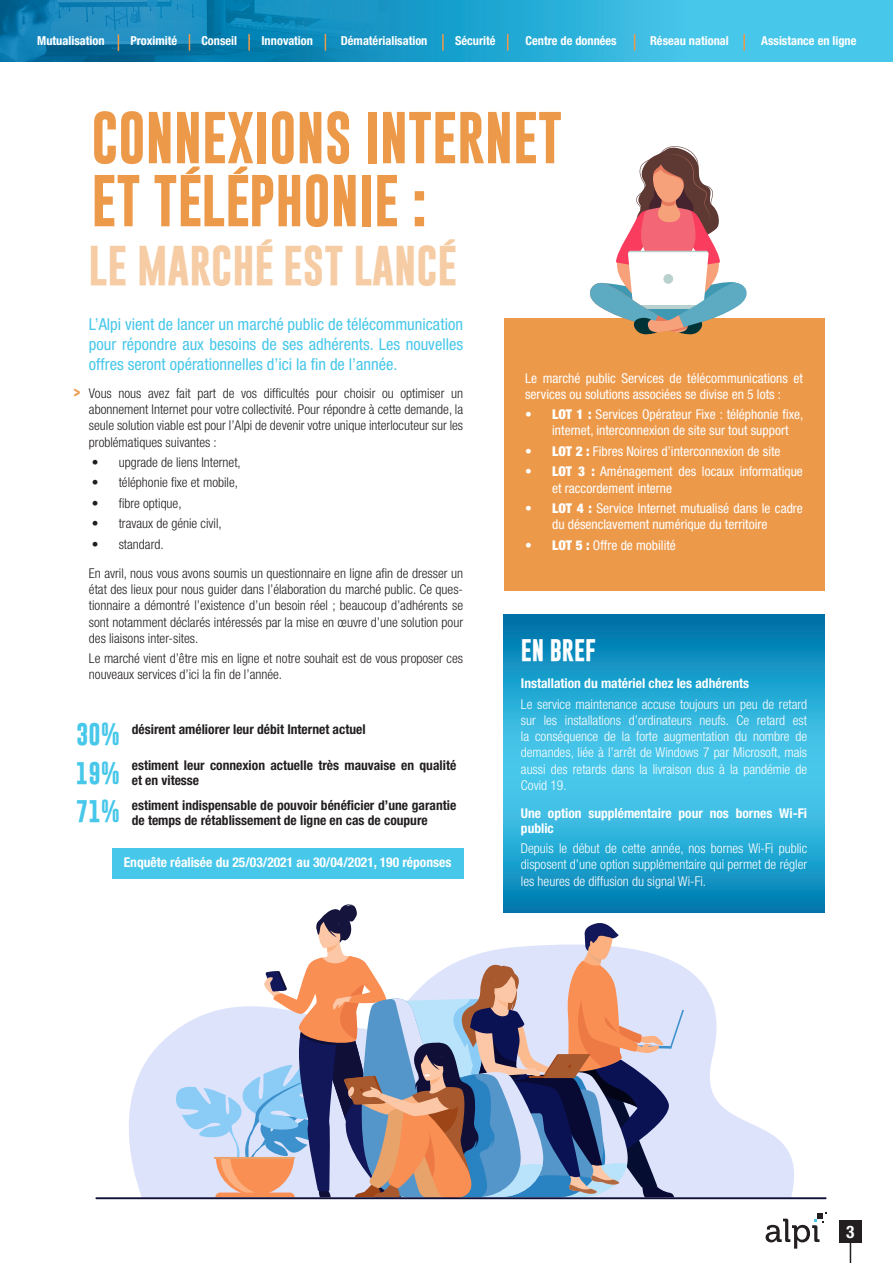
<style>
.page{position:relative;width:893px;height:1263px;background:#fff}
.page>*{position:absolute;margin:0;border:0;box-sizing:border-box;transform-origin:0 0}
.Titre_orange_clair{font:700 52.5px/63px "Gobold";color:#ed994a}
.Titre_orange{font:700 40.5px "Gobold";color:#f6cca4}
.Titre_bleu{font:700 22.65px "Gobold";color:#47c7ea}
.Titre_bleu-2{font:700 22.65px "Gobold";color:#fff}
.t1{font:700 condensed 17.25px "Helvetica Neue LT Std";color:#fff}
.Chapo{font:condensed 16.5px/19.8px "Helvetica Neue LT Std";color:#47c7ea;text-align:justify}
.Texte_courant{font:300 condensed 13.5px/16.2px "Helvetica Neue LT Std";color:#231f20;text-align:justify}
.Texte_courant-2{font:300 condensed 13.5px/16.2px "Helvetica Neue LT Std";color:#fff;text-align:justify}
.Texte_courant_blanc{font:condensed 13.5px/16.2px "Helvetica Neue LT Std";color:#fff}
.Sous_titre_bleu{font:700 condensed 13.5px/15px "Helvetica Neue LT Std";color:#231f20}
.Sous_titre_bleu-2{font:700 condensed 13.5px/15px "Helvetica Neue LT Std";color:#fff}
.Texte_courant-3{font:700 condensed 13.5px "Helvetica Neue LT Std";color:#fff}
.t2{font:700 13.5px "Gobold";color:#ed994a}
.t3{font:700 condensed 12.3px "Helvetica Neue LT Std";color:#fff}
.s1{font-weight:900}
</style>
<div class="page">
<svg style="left:765px;top:1212px;width:61px;height:37px"></svg>
<svg style="left:850px;top:1243px;width:1px;height:20px"></svg>
<div style="left:839px;top:1220px;width:23px;height:23px;background:#231f20"></div>
<svg style="left:404px;top:0;width:489px;height:62px;background:#36b8df"></svg>
<img style="left:0;top:0;width:404px;height:62px">
<svg style="left:118px;top:34px;width:1px;height:17px"></svg>
<svg style="left:189px;top:34px;width:1px;height:17px"></svg>
<svg style="left:248px;top:34px;width:2px;height:17px"></svg>
<svg style="left:325px;top:34px;width:1px;height:17px"></svg>
<svg style="left:442px;top:34px;width:2px;height:17px"></svg>
<svg style="left:507px;top:34px;width:1px;height:17px"></svg>
<svg style="left:634px;top:34px;width:1px;height:17px"></svg>
<svg style="left:743px;top:34px;width:2px;height:17px"></svg>
<div style="left:112px;top:849px;width:351px;height:30px;background:#47c7ea"></div>
<div style="left:504px;top:319px;width:320px;height:272px;background:#ed994a"></div>
<svg style="left:129px;top:967px;width:665px;height:230px;fill:#e0e4fc"></svg>
<svg style="left:174px;top:903px;width:510px;height:297px"></svg>
<hr style="left:95px;top:1197px;width:731px;height:2px;background:#0f0f38">
<svg style="left:587px;top:146px;width:163px;height:188px"></svg>
<svg style="left:504px;top:615px;width:320px;height:297px;background:#26a6d1"></svg>
<p class="t3" style="left:37px;top:33px;width:69px">Mutualisation</p>
<p class="t3" style="left:130px;top:33px;width:48px">Proximité</p>
<p class="t3" style="left:201px;top:33px;width:37px">Conseil</p>
<p class="t3" style="left:261px;top:33px;width:53px">Innovation</p>
<p class="t3" style="left:341px;top:33px;width:88px">Dématérialisation</p>
<p class="t3" style="left:455px;top:33px;width:42px">Sécurité</p>
<p class="t3" style="left:525px;top:33px;width:93px">Centre de données</p>
<p class="t3" style="left:650px;top:33px;width:80px">Réseau national</p>
<p class="t3" style="left:761px;top:33px;width:97px">Assistance en ligne</p>
<p class="Titre_orange_clair" style="left:91px;top:106px;width:472px">CONNEXIONS INTERNET<br>ET TÉLÉPHONIE :</p>
<p class="Titre_orange" style="left:88px;top:239px;width:369px">LE MARCHÉ EST LANCÉ</p>
<p class="t2" style="left:73px;top:384px;width:9px">&gt;</p>
<p class="Chapo" style="left:89px;top:315px;width:376px">L’Alpi vient de lancer un marché public de télécommunication pour répondre aux besoins de ses adhérents. Les nouvelles offres seront opérationnelles d’ici la fin de l’année.</p>
<p class="Texte_courant" style="left:89px;top:385px;width:376px">Vous nous avez fait part de vos difficultés pour choisir ou optimiser un abonnement Internet pour votre collectivité. Pour répondre à cette demande, la seule solution viable est pour l’Alpi de devenir votre unique interlocuteur sur les problématiques suivantes :</p>
<p class="Texte_courant" style="left:92px;top:454px;width:151px">• upgrade de liens Internet,</p>
<p class="Texte_courant" style="left:92px;top:474px;width:148px">• téléphonie fixe et mobile,</p>
<p class="Texte_courant" style="left:92px;top:495px;width:91px">• fibre optique,</p>
<p class="Texte_courant" style="left:92px;top:515px;width:132px">• travaux de génie civil,</p>
<p class="Texte_courant" style="left:92px;top:536px;width:73px">• standard.</p>
<p class="Texte_courant" style="left:89px;top:565px;width:376px">En avril, nous vous avons soumis un questionnaire en ligne afin de dresser un état des lieux pour nous guider dans l’élaboration du marché public. Ce ques&shy;tionnaire a démontré l’existence d’un besoin réel ; beaucoup d’adhérents se sont notamment déclarés intéressés par la mise en œuvre d’une solution pour des liaisons inter-sites.</p>
<p class="Texte_courant" style="left:89px;top:650px;width:376px">Le marché vient d’être mis en ligne et notre souhait est de vous proposer ces nouveaux services d’ici la fin de l’année.</p>
<p class="Titre_bleu" style="left:76px;top:720px;width:45px">30%</p>
<p class="Titre_bleu" style="left:76px;top:758px;width:46px">19%</p>
<p class="Titre_bleu" style="left:76px;top:796px;width:46px">71%</p>
<p class="Sous_titre_bleu" style="left:132px;top:721px;width:235px">désirent améliorer leur débit Internet actuel</p>
<p class="Sous_titre_bleu" style="left:132px;top:757px;width:326px">estiment leur connexion actuelle très mauvaise en qualité et en vitesse</p>
<p class="Sous_titre_bleu" style="left:132px;top:797px;width:326px">estiment indispensable de pouvoir bénéficier d’une garantie de temps de rétablissement de ligne en cas de coupure</p>
<p class="Texte_courant-3" style="left:124px;top:854px;width:329px">Enquête réalisée du 25/03/2021 au 30/04/2021, 190 réponses</p>
<p class="Texte_courant_blanc" style="left:525px;top:370px;width:279px">Le marché public Services de télécommunications et services ou solutions associées se divise en 5 lots :</p>
<p class="Texte_courant_blanc" style="left:552px;top:406px;width:253px;text-indent:-27px"><span class="s1">• LOT 1 :</span> Services Opérateur Fixe : téléphonie fixe, internet, interconnexion de site sur tout support</p>
<p class="Texte_courant_blanc" style="left:525px;top:443px;width:257px"><span class="s1">• LOT 2 :</span> Fibres Noires d’interconnexion de site</p>
<p class="Texte_courant_blanc" style="left:552px;top:463px;width:252px;text-indent:-27px"><span class="s1">• LOT 3 :</span> Aménagement des locaux informatique et raccordement interne</p>
<p class="Texte_courant_blanc" style="left:552px;top:500px;width:252px;text-indent:-27px"><span class="s1">• LOT 4 :</span> Service Internet mutualisé dans le cadre du désenclavement numérique du territoire</p>
<p class="Texte_courant_blanc" style="left:525px;top:537px;width:152px"><span class="s1">• LOT 5 :</span> Offre de mobilité</p>
<p class="Titre_bleu-2" style="left:521px;top:635px;width:76px">EN BREF</p>
<p class="Sous_titre_bleu-2" style="left:521px;top:676px;width:230px">Installation du matériel chez les adhérents</p>
<p class="Texte_courant-2" style="left:521px;top:696px;width:288px">Le service maintenance accuse toujours un peu de retard sur les installations d’ordinateurs neufs. Ce retard est la conséquence de la forte augmentation du nombre de demandes, liée à l’arrêt de Windows 7 par Microsoft, mais aussi des retards dans la livraison dus à la pandémie de Covid 19.</p>
<p class="Sous_titre_bleu-2" style="left:521px;top:805px;width:288px">Une option supplémentaire pour nos bornes Wi-Fi public</p>
<p class="Texte_courant-2" style="left:521px;top:840px;width:288px">Depuis le début de cette année, nos bornes Wi-Fi public disposent d’une option supplémentaire qui permet de régler les heures de diffusion du signal Wi-Fi.</p>
<p class="t1" style="left:846px;top:1221px;width:10px">3</p>
</div>
